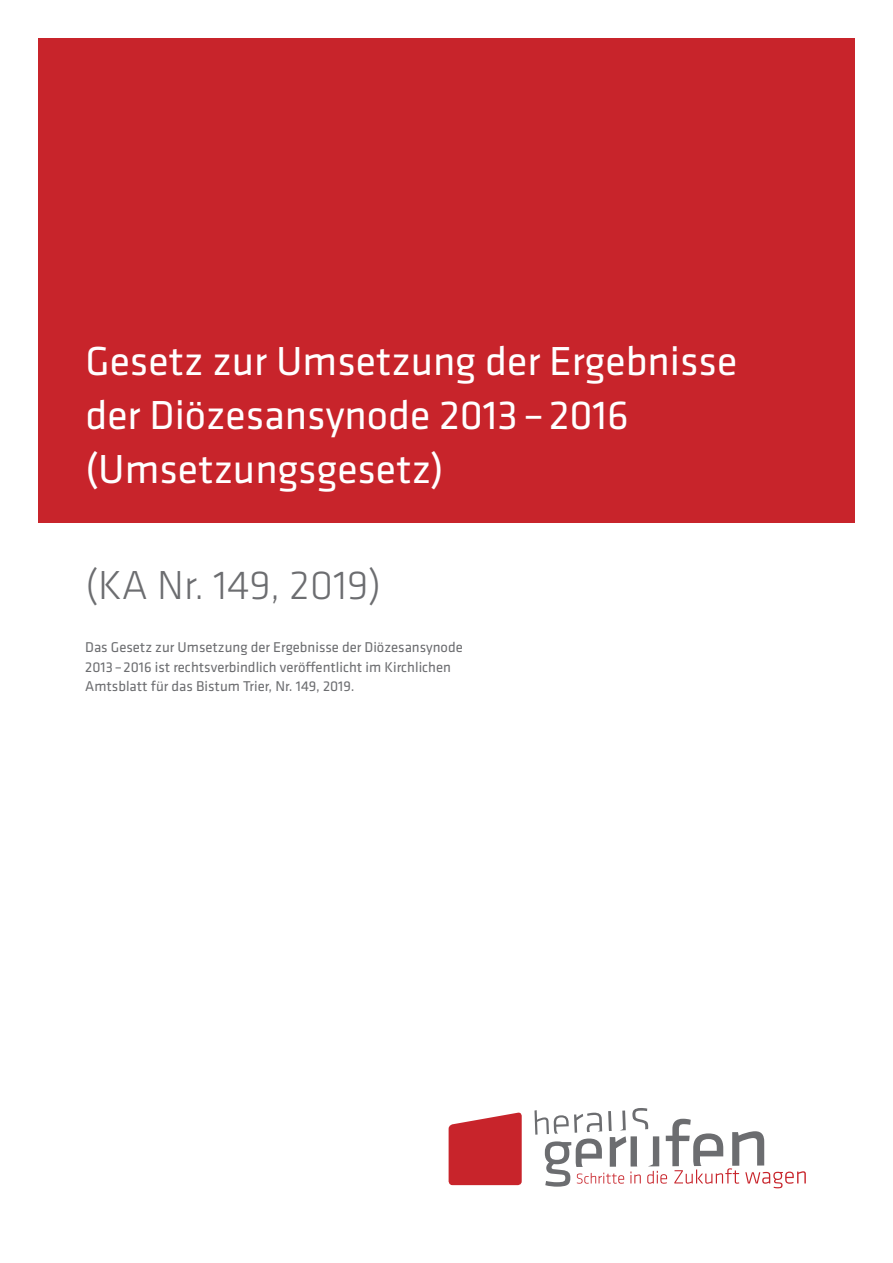
<style>
.page{position:relative;width:893px;height:1263px;background:#fff}
.page>*{position:absolute;margin:0;border:0;box-sizing:border-box;transform-origin:0 0}
.t1{font:42px/54px "Klavika Basic";color:#fff}
.t2{font:300 42px "Klavika Basic";color:#6c6d70}
.t3{font:14.7px/19.5px "Klavika Basic";color:#6c6d70}
</style>
<div class="page">
<div style="left:38px;top:38px;width:817px;height:485px;background:#c8242b"></div>
<svg style="left:449px;top:1112px;width:73px;height:73px;background:#cd383e"></svg>
<svg style="left:534px;top:1108px;width:272px;height:80px"></svg>
<h1 class="t1" style="left:85px;top:337px;width:653px">Gesetz zur Umsetzung der Ergebnisse der Diözesansynode 2013 – 2016 (Umsetzungsgesetz)</h1>
<h1 class="t2" style="left:85px;top:559px;width:297px">(KA Nr. 149, 2019)</h1>
<p class="t3" style="left:85px;top:639px;width:379px">Das Gesetz zur Umsetzung der Ergebnisse der Diözesansynode<br>2013 – 2016 ist rechtsverbindlich veröffentlicht im Kirchlichen<br>Amtsblatt für das Bistum Trier, Nr. 149, 2019.</p>
</div>
